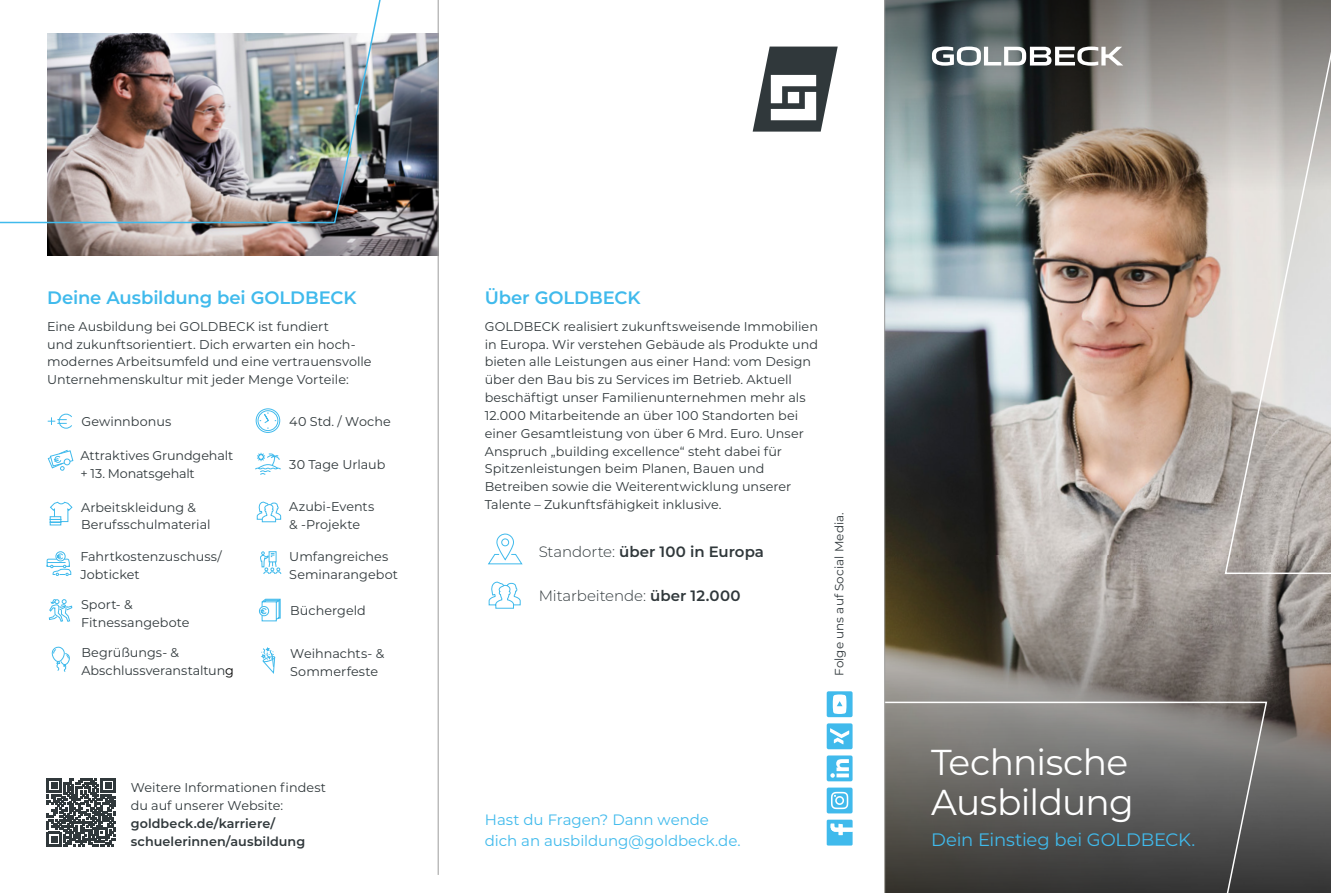
<style>
.page{position:relative;width:1331px;height:893px;background:#fff}
.page>*{position:absolute;margin:0;border:0;box-sizing:border-box;transform-origin:0 0}
.t1{font:36px/39.6px "Goldbeck Next";letter-spacing:-.02em;color:#fff}
.t2{font:600 18px "Goldbeck Next";letter-spacing:-.01em;color:#40baec}
.t3{font:18px "Goldbeck Next";letter-spacing:-.01em;color:#40baec}
.t4{font:15px/21px "Goldbeck Next";letter-spacing:-.005em;color:#40baec}
.t5{font:600 15px "Goldbeck Next";color:#30383b}
.t6{font:300 15px "Goldbeck Next";letter-spacing:-.005em;color:#30383b}
.t7{font:12.75px/17.9px "Goldbeck Next";color:#30383b}
.t8{font:600 12.75px/17.9px "Goldbeck Next";letter-spacing:.005em;color:#30383b}
.t9{font:12px "Goldbeck Next";letter-spacing:.005em;color:#30383b}
.s1{color:#000}
.s2{font-weight:300}
.s3{font-weight:600}
</style>
<div class="page">
<img style="left:885px;top:198px;width:339px;height:357px">
<svg style="left:885px;top:555px;width:446px;height:338px;background:#7d7770"></svg>
<svg style="left:826px;top:701px;width:442px;height:192px;background:#737271"></svg>
<svg style="left:753px;top:47px;width:85px;height:85px"></svg>
<div style="left:827px;top:723px;width:25px;height:26px;background:#40baec;border-radius:2px"></div>
<svg style="left:830px;top:728px;width:19px;height:16px"></svg>
<div style="left:827px;top:755px;width:25px;height:26px;background:#40baec;border-radius:2px"></div>
<svg style="left:830px;top:759px;width:19px;height:19px"></svg>
<div style="left:827px;top:691px;width:25px;height:26px;background:#40baec;border-radius:2px"></div>
<svg style="left:833px;top:694px;width:13px;height:20px"></svg>
<svg style="left:827px;top:820px;width:26px;height:25px"></svg>
<div style="left:827px;top:788px;width:25px;height:25px;background:#40baec;border-radius:2px"></div>
<svg style="left:831px;top:792px;width:17px;height:17px"></svg>
<img style="left:47px;top:33px;width:391px;height:222px">
<svg style="left:885px;top:0;width:339px;height:198px;background:#71736e"></svg>
<svg style="left:932px;top:47px;width:191px;height:19px"></svg>
<svg style="left:1224px;top:0;width:107px;height:575px;background:#c1beba"></svg>
<img style="left:0;top:0;width:390px;height:224px">
<svg style="left:488px;top:534px;width:35px;height:31px"></svg>
<svg style="left:488px;top:581px;width:33px;height:28px"></svg>
<svg style="left:260px;top:551px;width:22px;height:23px"></svg>
<svg style="left:261px;top:647px;width:15px;height:27px"></svg>
<svg style="left:51px;top:646px;width:19px;height:26px"></svg>
<svg style="left:256px;top:501px;width:25px;height:21px"></svg>
<svg style="left:47px;top:450px;width:27px;height:21px"></svg>
<svg style="left:47px;top:413px;width:25px;height:16px"></svg>
<svg style="left:48px;top:599px;width:25px;height:23px"></svg>
<svg style="left:255px;top:452px;width:26px;height:23px"></svg>
<div style="left:259px;top:606px;width:10px;height:10px;border:1px solid #40baec;border-radius:50%"></div>
<svg style="left:260px;top:598px;width:21px;height:24px"></svg>
<div style="left:56px;top:551px;width:10px;height:10px;border:1px solid #40baec;border-radius:50%"></div>
<svg style="left:46px;top:553px;width:26px;height:23px"></svg>
<svg style="left:49px;top:501px;width:24px;height:25px"></svg>
<svg style="left:255px;top:408px;width:25px;height:25px"></svg>
<svg style="left:47px;top:778px;width:68px;height:68px"></svg>
<hr style="left:884px;top:0;width:1px;height:893px;background:#9d9d9c">
<hr style="left:438px;top:0;width:1px;height:875px;background:#9d9d9c">
<h2 class="t2" style="left:47px;top:285px;width:311px">Deine Ausbildung bei GOLDBECK</h2>
<p class="t7" style="left:47px;top:317px;width:326px">Eine Ausbildung bei GOLDBECK ist fundiert<br>und zukunftsorientiert. Dich erwarten ein hoch&shy;modernes Arbeitsumfeld und eine vertrauensvolle Unternehmenskultur mit jeder Menge Vorteile:</p>
<p class="t7" style="left:81px;top:412px;width:91px">Gewinnbonus</p>
<p class="t7" style="left:289px;top:412px;width:103px">40 Std. / Woche</p>
<p class="t7" style="left:289px;top:455px;width:98px">30 Tage Urlaub</p>
<p class="t7" style="left:80px;top:446px;width:154px">Attraktives Grundgehalt + 13. Monatsgehalt</p>
<p class="t7" style="left:81px;top:498px;width:131px">Arbeitskleidung &amp;<br>Berufsschulmaterial</p>
<p class="t7" style="left:289px;top:497px;width:87px">Azubi-Events &amp; -Projekte</p>
<p class="t7" style="left:80px;top:547px;width:143px">Fahrtkosten zuschuss/<br>Jobticket</p>
<p class="t7" style="left:81px;top:595px;width:110px">Sport- &amp;<br>Fitnessangebote</p>
<p class="t7" style="left:290px;top:601px;width:77px">Büchergeld</p>
<p class="t7" style="left:289px;top:547px;width:110px">Umfangreiches<br>Seminarangebot</p>
<p class="t7" style="left:81px;top:643px;width:154px">Begrüßungs- &amp;<br>Abschlussveranstaltun<span class="s1">g</span></p>
<p class="t7" style="left:290px;top:644px;width:96px">Weihnachts- &amp;<br>Sommerfeste</p>
<p class="t7" style="left:131px;top:778px;width:197px">Weitere Informationen findest du auf unserer Website:</p>
<p class="t8" style="left:131px;top:814px;width:176px">goldbeck.de/karriere/ schuelerinnen/ausbildung</p>
<h2 class="t2" style="left:485px;top:285px;width:157px">Über GOLDBECK</h2>
<p class="t7" style="left:485px;top:317px;width:335px">GOLDBECK realisiert zukunftsweisende Immobilien in Europa. Wir verstehen Gebäude als Produkte und bieten alle Leistungen aus einer Hand: vom Design über den Bau bis zu Services im Betrieb. Aktuell beschäftigt unser Familienunternehmen mehr als 12.000 Mitarbeitende an über 100 Standorten bei einer Gesamtleistung von über 6 Mrd. Euro. Unser Anspruch „building excellence“ steht dabei für Spitzenleistungen beim Planen, Bauen und Betreiben sowie die Weiterentwicklung unserer Talente – Zukunftsfähigkeit inklusive.</p>
<p class="t5" style="left:539px;top:541px;width:227px"><span class="s2">Standorte:</span> über 100 in Europa</p>
<p class="t6" style="left:539px;top:585px;width:203px">Mitarbeitende: <span class="s3">über 12.000</span></p>
<p class="t9" style="left:831px;top:676px;width:165px;rotate:-90deg">Folge uns auf Social Media.</p>
<p class="t4" style="left:485px;top:809px;width:257px">Hast du Fragen? Dann wende dich an ausbildung@goldbeck.de.</p>
<h1 class="t1" style="left:931px;top:741px;width:204px">Technische<br>Ausbildung</h1>
<h2 class="t3" style="left:931px;top:827px;width:266px">Dein Einstieg bei GOLDBECK.</h2>
</div>
